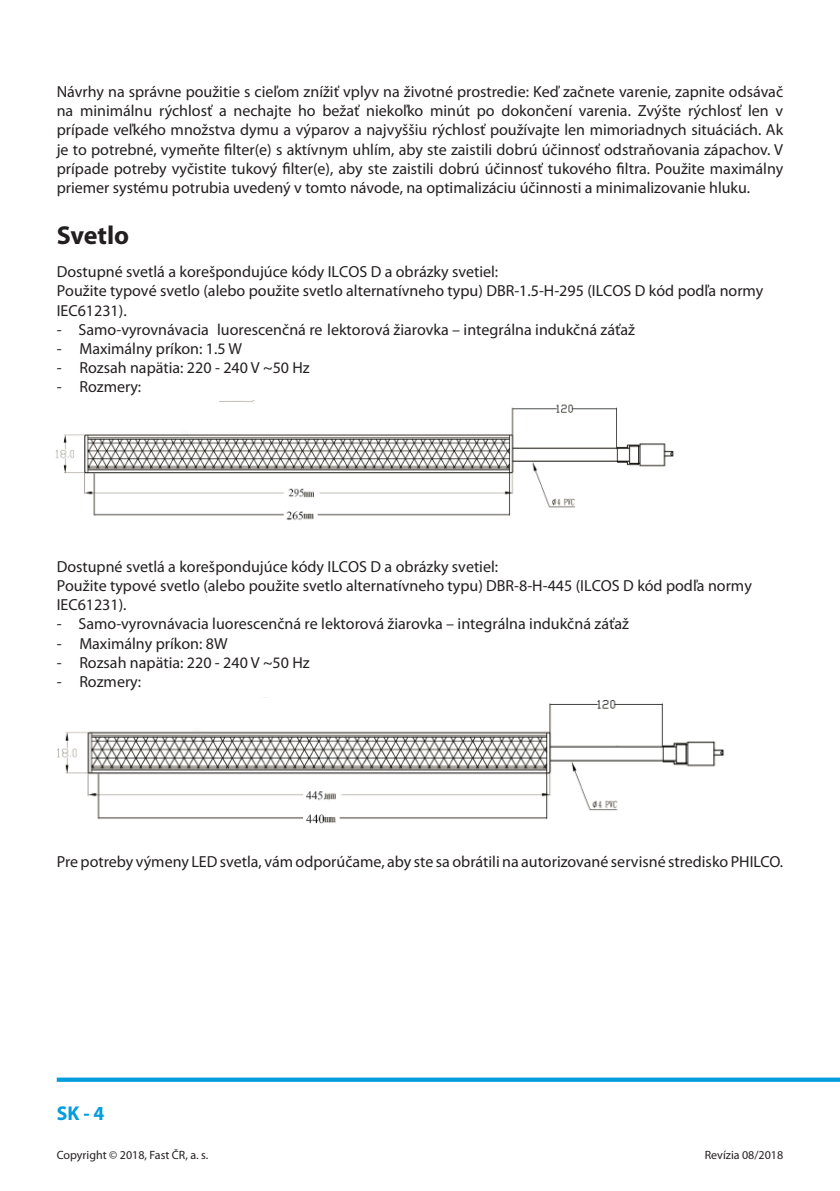
<style>
.page{position:relative;width:840px;height:1191px;background:#fff}
.page>*{position:absolute;margin:0;border:0;box-sizing:border-box;transform-origin:0 0}
.Podnadpis_13{font:700 26px "Myriad Pro";color:#231f20}
.t1{font:700 20px "Myriad Pro";color:#069ddc}
.Základný_8{font:16px/19.2px "Myriad Pro";color:#231f20;text-align:justify}
.Odsadený_8{font:16px/19.2px "Myriad Pro";color:#231f20}
.t2{font:12px "Myriad Pro";color:#231f20}
</style>
<div class="page">
<svg style="left:57px;top:1077px;width:782px;height:4px;background:#29aae0"></svg>
<img style="left:55px;top:401px;width:619px;height:120px">
<img style="left:57px;top:697px;width:667px;height:127px">
<p class="Základný_8" style="left:57px;top:82px;width:727px">Návrhy na správne použitie s cieľom znížiť vplyv na životné prostredie: Keď začnete varenie, zapnite odsávač na minimálnu rýchlosť a nechajte ho bežať niekoľko minút po dokončení varenia. Zvýšte rýchlosť len v prípade veľkého množstva dymu a výparov a najvyššiu rýchlosť používajte len mimoriadnych situáciách. Ak je to potrebné, vymeňte filter(e) s aktívnym uhlím, aby ste zaistili dobrú účinnosť odstraňovania zápachov. V prípade potreby vyčistite tukový filter(e), aby ste zaistili dobrú účinnosť tukového filtra. Použite maximálny priemer systému potrubia uvedený v tomto návode, na optimalizáciu účinnosti a minimalizovanie hluku.</p>
<p class="Podnadpis_13" style="left:57px;top:218px;width:74px">Svetlo</p>
<p class="Odsadený_8" style="left:57px;top:262px;width:707px">Dostupné svetlá a korešpondujúce kódy ILCOS D a obrázky svetiel:<br>Použite typové svetlo (alebo použite svetlo alternatívneho typu) DBR-1.5-H-295 (ILCOS D kód podľa normy<br>IEC61231).</p>
<p class="Odsadený_8" style="left:57px;top:319px;width:579px">- Samo-vyrovnávacia luorescenčná re lektorová žiarovka – integrálna indukčná záťaž</p>
<p class="Odsadený_8" style="left:57px;top:339px;width:187px">- Maximálny príkon: 1.5 W</p>
<p class="Odsadený_8" style="left:57px;top:358px;width:254px">- Rozsah napätia: 220 - 240 V ~50 Hz</p>
<p class="Odsadený_8" style="left:57px;top:377px;width:86px">- Rozmery:</p>
<p class="Základný_8" style="left:57px;top:556px;width:696px;text-align:left">Dostupné svetlá a korešpondujúce kódy ILCOS D a obrázky svetiel:<br>Použite typové svetlo (alebo použite svetlo alternatívneho typu) DBR-8-H-445 (ILCOS D kód podľa normy<br>IEC61231).</p>
<p class="Základný_8" style="left:57px;top:614px;width:573px">- Samo-vyrovnávacia luorescenčná re lektorová žiarovka – integrálna indukčná záťaž</p>
<p class="Základný_8" style="left:57px;top:633px;width:172px">- Maximálny príkon: 8W</p>
<p class="Základný_8" style="left:57px;top:652px;width:254px">- Rozsah napätia: 220 - 240 V ~50 Hz</p>
<p class="Základný_8" style="left:57px;top:672px;width:86px">- Rozmery:</p>
<p class="Odsadený_8" style="left:57px;top:851px;width:727px">Pre potreby výmeny LEDsvetla, vám odporúčame, aby ste sa obrátili na autorizované servisné stredisko PHILCO.</p>
<p class="t1" style="left:57px;top:1099px;width:49px">SK - 4</p>
<p class="t2" style="left:57px;top:1147px;width:153px">Copyright © 2018, Fast ČR, a. s.</p>
<p class="t2" style="left:704px;top:1147px;width:80px">Revízia 08/2018</p>
</div>
